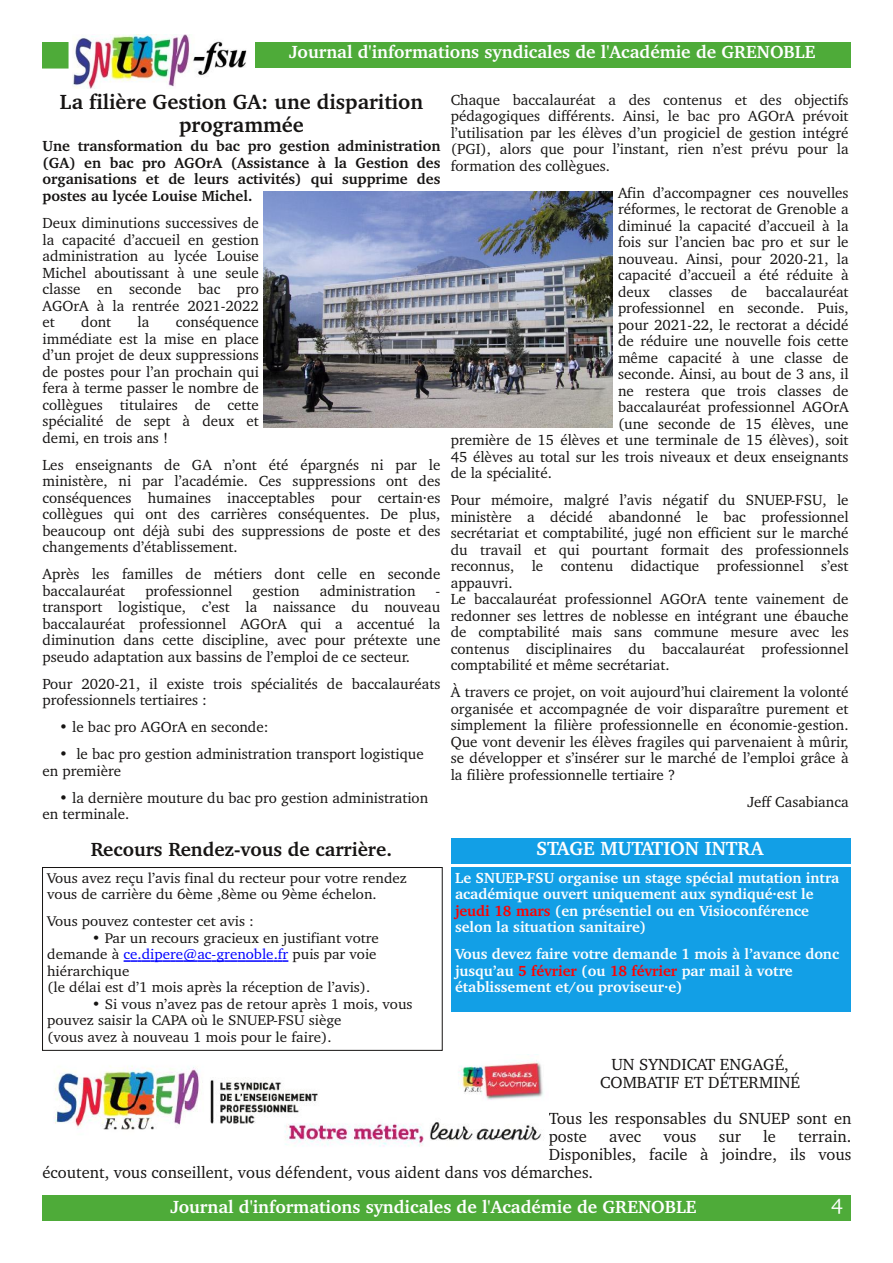
<style>
.page{position:relative;width:893px;height:1263px;background:#fff}
.page>*{position:absolute;margin:0;border:0;box-sizing:border-box;transform-origin:0 0}
.t1{font:700 21px/22.5px "Charter BT";color:#161413;text-align:center}
.t2{font:21px "Charter BT";color:#fff}
.t3{font:700 19.5px "Charter BT";color:#161413}
.t4{font:700 19.5px "Charter BT";color:#fefefe}
.t5{font:700 18px "Charter BT";color:#fff}
.t6{font:16.5px/18px "Charter BT";color:#161413;text-align:center}
.t7{font:15px/16.5px "Charter BT";color:#161413;text-align:justify}
.t8{font:700 15px/16.5px "Charter BT";color:#fefefe}
.t9{font:700 15px/16.5px "Charter BT";color:#161413;text-align:justify}
.t10{font:14.4px/16.5px "Charter BT";color:#161413;scale:1.04 1}
.s1{color:#00f}
.s2{color:#f00}
</style>
<div class="page">
<div style="left:43px;top:1195px;width:782px;height:25px;background:#4eab39"></div>
<div style="left:825px;top:1195px;width:25px;height:25px;background:#4eab39"></div>
<div style="left:255px;top:43px;width:595px;height:25px;background:#4eab39"></div>
<div style="left:43px;top:43px;width:25px;height:25px;background:#4eab39"></div>
<img style="left:72px;top:34px;width:175px;height:54px">
<svg style="left:124px;top:960px;width:164px;height:2px"></svg>
<div style="left:42px;top:867px;width:401px;height:184px;border:1px solid #161413"></div>
<img style="left:54px;top:1054px;width:490px;height:93px">
<div style="left:451px;top:838px;width:399px;height:25px;background:#129fe6"></div>
<div style="left:451px;top:867px;width:399px;height:145px;background:#129fe6"></div>
<img style="left:264px;top:191px;width:348px;height:236px">
<p class="t5" style="left:289px;top:45px;width:528px">Journal d'informations syndicales de l'Académie de GRENOBLE</p>
<h1 class="t1" style="left:60px;top:92px;width:365px">La filière Gestion GA: une disparition programmée</h1>
<p class="t9" style="left:43px;top:139px;width:399px">Une transformation du bac pro gestion administration (GA) en bac pro AGOrA (Assistance à la Gestion des organisations et de leurs activités) qui supprime des postes au lycée Louise Michel.</p>
<p class="t7" style="left:43px;top:216px;width:218px">Deux diminutions successives de la capacité d’accueil en gestion administration au lycée Louise Michel aboutissant à une seule classe en seconde bac pro AGOrA à la rentrée 2021-2022 et</p>
<p class="t7" style="left:43px;top:315px;width:218px;text-indent:133px">conséquence immédiate est la mise en place d’un projet de deux suppressions de postes pour l’an prochain qui fera à terme passer le nombre de collègues titulaires de cette spécialité de sept à deux et demi, en trois ans !</p>
<p class="t7" style="left:43px;top:457px;width:399px">Les enseignants de GA n’ont été épargnés ni par le ministère, ni par l’académie. Ces suppressions ont des conséquences humaines inacceptables pour certain∙es collègues qui ont des carrières conséquentes. De plus, beaucoup ont déjà subi des suppressions de poste et des changements d’établissement.</p>
<p class="t7" style="left:43px;top:567px;width:399px">Après les familles de métiers dont celle en seconde baccalauréat</p>
<p class="t7" style="left:81px;top:315px;width:32px">dont</p>
<p class="t7" style="left:138px;top:315px;width:13px">la</p>
<p class="t7" style="left:145px;top:583px;width:89px">professionnel</p>
<p class="t7" style="left:253px;top:583px;width:49px">gestion</p>
<p class="t7" style="left:320px;top:583px;width:97px">administration</p>
<p class="t7" style="left:43px;top:583px;width:399px;text-indent:393px">- transport logistique, c’est la naissance du nouveau baccalauréat professionnel AGOrA qui a accentué la diminution dans cette discipline, avec pour prétexte une pseudo adaptation aux bassins de l’emploi de ce secteur.</p>
<p class="t7" style="left:43px;top:676px;width:399px">Pour 2020-21, il existe trois spécialités de baccalauréats professionnels tertiaires :</p>
<p class="t7" style="left:59px;top:720px;width:211px">• le bac pro AGOrA en seconde:</p>
<p class="t7" style="left:43px;top:747px;width:383px;text-indent:17px">• le bac pro gestion administration transport logistique en première</p>
<p class="t7" style="left:43px;top:790px;width:387px;text-indent:17px">• la dernière mouture du bac pro gestion administration en terminale.</p>
<h2 class="t3" style="left:91px;top:842px;width:303px">Recours Rendez-vous de carrière.</h2>
<p class="t10" style="left:47px;top:871px;width:347px">Vous avez reçu l’avis final du recteur pour votre rendez vous de carrière du 6ème ,8ème ou 9ème échelon.</p>
<p class="t10" style="left:47px;top:914px;width:200px">Vous pouvez contester cet avis :</p>
<p class="t10" style="left:47px;top:931px;width:320px;text-indent:45px">• Par un recours gracieux en justifiant votre demande à <span class="s1">ce.dipere@ac-grenoble.fr</span> puis par voie hiérarchique<br>(le délai est d’1 mois après la réception de l’avis).</p>
<p class="t10" style="left:47px;top:997px;width:353px;text-indent:45px">• Si vous n’avez pas de retour après 1 mois, vous pouvez saisir la CAPA où le SNUEP-FSU siège<br>(vous avez à nouveau 1 mois pour le faire).</p>
<p class="t7" style="left:451px;top:93px;width:399px">Chaque baccalauréat a des contenus et des objectifs pédagogiques différents. Ainsi, le bac pro AGOrA prévoit l’utilisation par les élèves d’un progiciel de gestion intégré (PGI), alors que pour l’instant, rien n’est prévu pour la formation des collègues.</p>
<p class="t7" style="left:618px;top:186px;width:232px">Afin d’accompagner ces nouvelles</p>
<p class="t7" style="left:618px;top:202px;width:232px">réformes, le rectorat de Grenoble a</p>
<p class="t7" style="left:618px;top:219px;width:232px">diminué la capacité d’accueil à la</p>
<p class="t7" style="left:618px;top:235px;width:232px">fois sur l’ancien bac pro et sur le</p>
<p class="t7" style="left:618px;top:252px;width:232px">nouveau. Ainsi, pour 2020-21, la</p>
<p class="t7" style="left:618px;top:268px;width:232px">capacité d’accueil a été réduite à</p>
<p class="t7" style="left:618px;top:285px;width:232px">deux classes de baccalauréat</p>
<p class="t7" style="left:618px;top:301px;width:232px">professionnel en seconde. Puis,</p>
<p class="t7" style="left:618px;top:318px;width:232px">pour 2021-22, le rectorat a décidé</p>
<p class="t7" style="left:618px;top:334px;width:232px">de réduire une nouvelle fois cette</p>
<p class="t7" style="left:618px;top:351px;width:232px">même capacité à une classe de</p>
<p class="t7" style="left:618px;top:367px;width:232px">seconde. Ainsi, au bout de 3 ans, il</p>
<p class="t7" style="left:618px;top:384px;width:232px">ne restera que trois classes de</p>
<p class="t7" style="left:618px;top:400px;width:232px">baccalauréat professionnel AGOrA</p>
<p class="t7" style="left:618px;top:417px;width:232px">(une seconde de 15 élèves, une</p>
<p class="t7" style="left:451px;top:433px;width:399px">première de 15 élèves et une terminale de 15 élèves), soit</p>
<p class="t7" style="left:451px;top:450px;width:399px">45 élèves au total sur les trois niveaux et deux enseignants</p>
<p class="t7" style="left:451px;top:466px;width:103px">de la spécialité.</p>
<p class="t7" style="left:451px;top:493px;width:399px;text-align:left">Pour mémoire, malgré l’avis négatif du SNUEP-FSU, le ministère a décidé abandonné le bac professionnel secrétariat et comptabilité, jugé non efficient sur le marché du travail et qui pourtant formait des professionnels reconnus, le contenu didactique professionnel s’est appauvri.<br>Le baccalauréat professionnel AGOrA tente vainement de redonner ses lettres de noblesse en intégrant une ébauche de comptabilité mais sans commune mesure avec les contenus disciplinaires du baccalauréat professionnel comptabilité et même secrétariat.</p>
<p class="t7" style="left:451px;top:685px;width:399px">À travers ce projet, on voit aujourd’hui clairement la volonté organisée et accompagnée de voir disparaître purement et simplement la filière professionnelle en économie-gestion.<br>Que vont devenir les élèves fragiles qui parvenaient à mûrir, se développer et s’insérer sur le marché de l’emploi grâce à la filière professionnelle tertiaire ?</p>
<p class="t7" style="left:747px;top:795px;width:103px">Jeff Casabianca</p>
<h2 class="t4" style="left:536px;top:841px;width:229px">STAGE MUTATION INTRA</h2>
<p class="t8" style="left:455px;top:871px;width:386px">Le SNUEP-FSU organise un stage spécial mutation intra académique ouvert uniquement aux syndiqué∙est le <span class="s2">jeudi 18 mars</span> (en présentiel ou en Visioconférence selon la situation sanitaire)</p>
<p class="t8" style="left:455px;top:947px;width:386px">Vous devez faire votre demande 1 mois à l’avance donc jusqu’au <span class="s2">5 février</span> (ou <span class="s2">18 février</span> par mail à votre établissement et/ou proviseur∙e)</p>
<p class="t6" style="left:600px;top:1057px;width:201px">UN SYNDICAT ENGAGÉ,<br>COMBATIF ET DÉTERMINÉ</p>
<p class="t6" style="left:549px;top:1111px;width:304px;text-align:left">Tous les responsables du SNUEP sont en poste</p>
<p class="t6" style="left:609px;top:1129px;width:33px">avec</p>
<p class="t6" style="left:663px;top:1129px;width:35px">vous</p>
<p class="t6" style="left:719px;top:1129px;width:24px">sur</p>
<p class="t6" style="left:763px;top:1129px;width:14px">le</p>
<p class="t6" style="left:798px;top:1129px;width:55px">terrain.</p>
<p class="t6" style="left:549px;top:1147px;width:304px">Disponibles, facile à joindre, ils vous</p>
<p class="t6" style="left:43px;top:1165px;width:552px">écoutent, vous conseillent, vous défendent, vous aident dans vos démarches.</p>
<p class="t5" style="left:170px;top:1199px;width:528px">Journal d'informations syndicales de l'Académie de GRENOBLE</p>
<h1 class="t2" style="left:831px;top:1198px;width:13px">34</h1>
</div>
